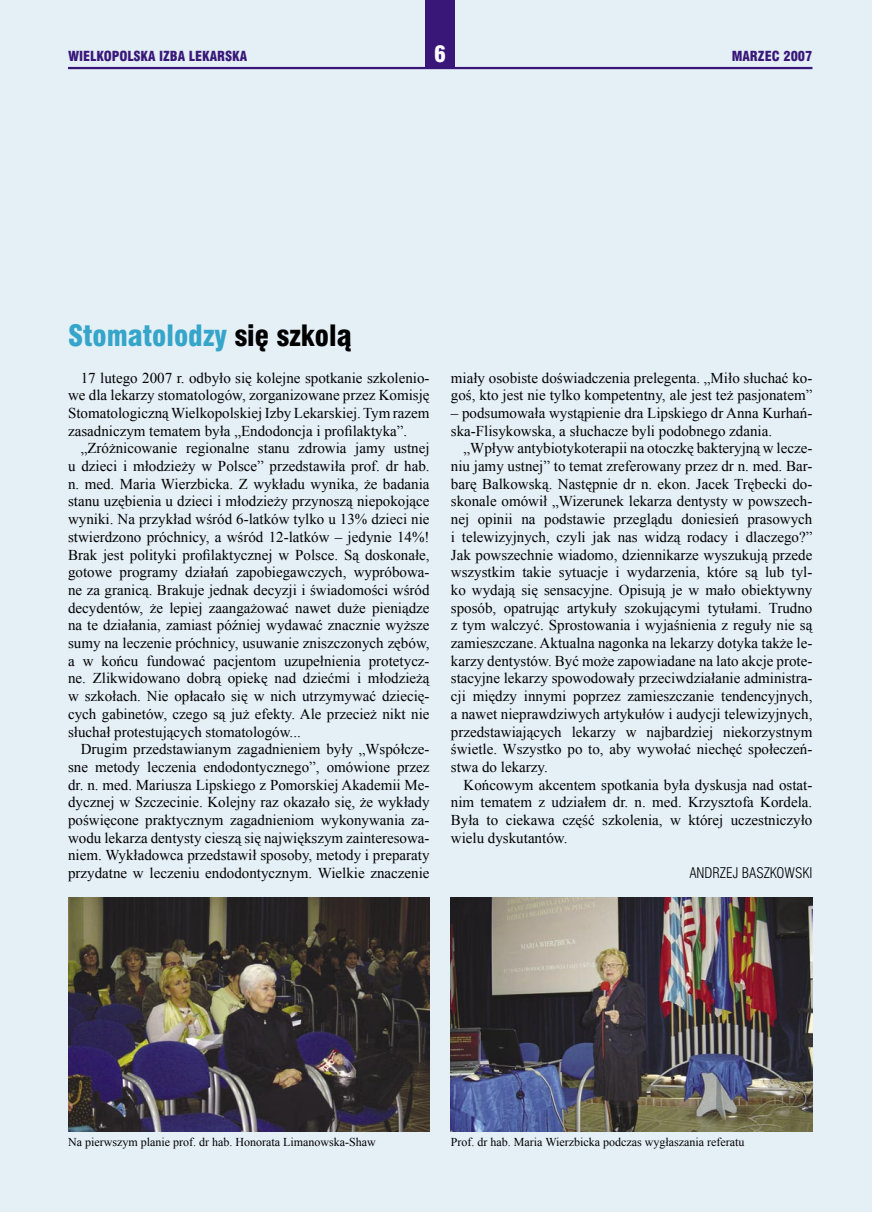
<style>
.page{position:relative;width:872px;height:1212px;background:#e4eff6}
.page>*{position:absolute;margin:0;border:0;box-sizing:border-box;transform-origin:0 0}
.t1{font:27px "Swis 721 Blk Cn PL";color:#36a5ca}
.t2{font:21px "Swis 721 Blk Cn PL";color:#fff}
.t3{font:15px/17.7px "Times New Roman";color:#000;text-align:justify}
.podpis_art_duzy{font:13.5px "Swis 721 Lt Cn PL";color:#000}
.t4{font:12.75px "Swis 721 Blk Cn PL";color:#381778}
.opis_zdjecia{font:12px "Times New Roman";color:#000}
.s1{color:#000}
</style>
<div class="page">
<img style="left:451px;top:897px;width:361px;height:234px">
<img style="left:68px;top:897px;width:361px;height:234px">
<div style="left:425px;top:0;width:30px;height:68px;background:#381778"></div>
<hr style="left:68px;top:67px;width:744px;height:2px;background:#381778">
<p class="t4" style="left:68px;top:48px;width:181px">WIELKOPOLSKA IZBA LEKARSKA</p>
<p class="t2" style="left:434px;top:40px;width:13px">6</p>
<p class="t4" style="left:731px;top:48px;width:82px">MARZEC 2007</p>
<p class="t1" style="left:68px;top:318px;width:285px">Stomatolodzy <span class="s1">się szkolą</span></p>
<p class="t3" style="left:68px;top:368px;width:363px;text-indent:13px">17 lutego 2007 r. odbyło się kolejne spotkanie szkolenio&shy;we dla lekarzy stomatologów, zorganizowane przez Komisję Stomatologiczną Wielkopolskiej Izby Lekarskiej. Tym razem zasadniczym tematem była „Endodoncja i profilaktyka”.</p>
<p class="t3" style="left:68px;top:439px;width:363px;text-indent:13px">„Zróżnicowanie regionalne stanu zdrowia jamy ustnej u dzieci i młodzieży w Polsce” przedstawiła prof. dr hab. n. med. Maria Wierzbicka. Z wykładu wynika, że badania stanu uzębienia u dzieci i młodzieży przynoszą niepokojące wyniki. Na przykład wśród 6-latków tylko u 13% dzieci nie stwierdzono próchnicy, a wśród 12-latków – jedynie 14%!<br>Brak jest polityki profilaktycznej w Polsce. Są doskonałe, gotowe programy działań zapobiegawczych, wypróbowa&shy;ne za granicą. Brakuje jednak decyzji i świadomości wśród decydentów, że lepiej zaangażować nawet duże pieniądze na te działania, zamiast później wydawać znacznie wyższe sumy na leczenie próchnicy, usuwanie zniszczonych zębów, a w końcu fundować pacjentom uzupełnienia protetycz&shy;ne. Zlikwidowano dobrą opiekę nad dziećmi i młodzieżą w szkołach. Nie opłacało się w nich utrzymywać dziecię&shy;cych gabinetów, czego są już efekty. Ale przecież nikt nie słuchał protestujących stomatologów...</p>
<p class="t3" style="left:68px;top:740px;width:363px;text-indent:13px">Drugim przedstawianym zagadnieniem były „Współcze&shy;sne metody leczenia endodontycznego”, omówione przez dr. n. med. Mariusza Lipskiego z Pomorskiej Akademii Me&shy;dycznej w Szczecinie. Kolejny raz okazało się, że wykłady poświęcone praktycznym zagadnieniom wykonywania za&shy;wodu lekarza dentysty cieszą się największym zainteresowa&shy;niem. Wykładowca przedstawił sposoby, metody i preparaty przydatne w leczeniu endodontycznym. Wielkie znaczenie</p>
<p class="t3" style="left:451px;top:368px;width:363px">miały osobiste doświadczenia prelegenta. „Miło słuchać ko&shy;goś, kto jest nie tylko kompetentny, ale jest też pasjonatem”</p>
<p class="t3" style="left:451px;top:404px;width:363px">– podsumowała wystąpienie dra Lipskiego dr Anna Kurhań&shy;ska-Flisykowska, a słuchacze byli podobnego zdania.</p>
<p class="t3" style="left:451px;top:439px;width:363px;text-indent:13px">„Wpływ antybiotykoterapii na otoczkę bakteryjną w lecze&shy;niu jamy ustnej” to temat zreferowany przez dr n. med. Bar&shy;barę Balkowską. Następnie dr n. ekon. Jacek Trębecki do&shy;skonale omówił „Wizerunek lekarza dentysty w powszech&shy;nej opinii na podstawie przeglądu doniesień prasowych i telewizyjnych, czyli jak nas widzą rodacy i dlaczego?” Jak powszechnie wiadomo, dziennikarze wyszukują przede wszystkim takie sytuacje i wydarzenia, które są lub tyl&shy;ko wydają się sensacyjne. Opisują je w mało obiektywny sposób, opatrując artykuły szokującymi tytułami. Trudno z tym walczyć. Sprostowania i wyjaśnienia z reguły nie są zamieszczane. Aktualna nagonka na lekarzy dotyka także le&shy;karzy dentystów. Być może zapowiadane na lato akcje prote&shy;stacyjne lekarzy spowodowały przeciwdziałanie administra&shy;cji między innymi poprzez zamieszczanie tendencyjnych, a nawet nieprawdziwych artykułów i audycji telewizyjnych, przedstawiających lekarzy w najbardziej niekorzystnym świetle. Wszystko po to, aby wywołać niechęć społeczeń&shy;stwa do lekarzy.</p>
<p class="t3" style="left:451px;top:775px;width:363px;text-indent:13px">Końcowym akcentem spotkania była dyskusja nad ostat&shy;nim tematem z udziałem dr. n. med. Krzysztofa Kordela.<br>Była to ciekawa część szkolenia, w której uczestniczyło wielu dyskutantów.</p>
<p class="podpis_art_duzy" style="left:689px;top:864px;width:125px">ANDRZEJ BASZKOWSKI</p>
<p class="opis_zdjecia" style="left:68px;top:1134px;width:309px">Na pierwszym planie prof. dr hab. Honorata Limanowska-Shaw</p>
<p class="opis_zdjecia" style="left:451px;top:1134px;width:295px">Prof. dr hab. Maria Wierzbicka podczas wygłaszania referatu</p>
</div>
